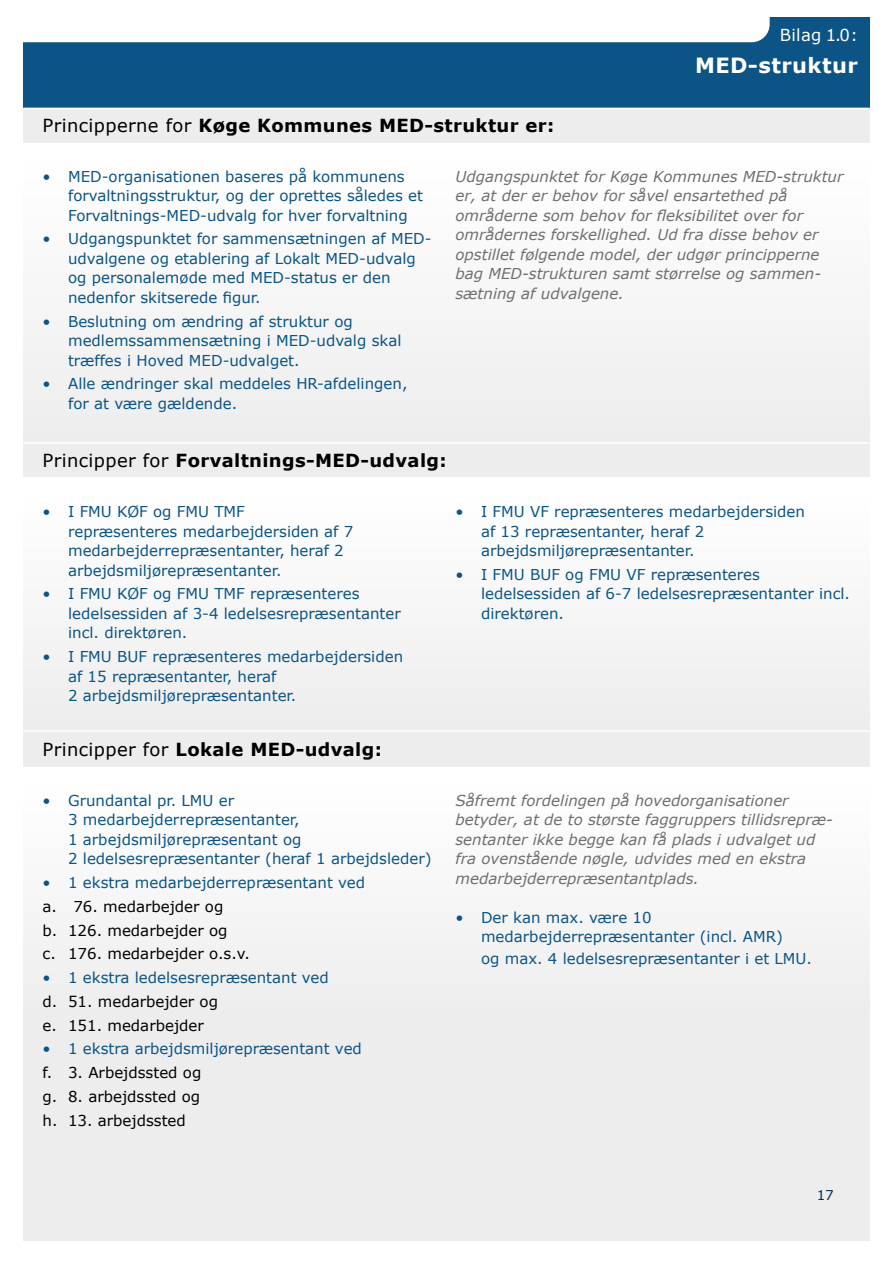
<style>
.page{position:relative;width:893px;height:1263px;background:#fff}
.page>*{position:absolute;margin:0;border:0;box-sizing:border-box;transform-origin:0 0}
.t1{font:700 21px "Verdana";letter-spacing:.02em;color:#fff}
.t2{font:700 18px "Verdana";letter-spacing:.02em;color:#000}
.t3{font:16.5px "Verdana";letter-spacing:.02em;color:#fff}
.t4{font:15px/19.5px "Verdana";color:#0b5485}
.t5{font:italic 15px/19.5px "Verdana";color:#706f6f}
.t6{font:15px/23.7px "Verdana";color:#000}
.t7{font:13.5px "Verdana";color:#002c5c}
.s1{font-weight:400}
</style>
<div class="page">
<div style="left:23px;top:17px;width:847px;height:91px;background:#0b5485"></div>
<div style="left:23px;top:109px;width:847px;height:1131px;background:#ededed"></div>
<div style="left:23px;top:143px;width:847px;height:301px;background:#f6f6f6"></div>
<hr style="left:23px;top:442px;width:847px;height:2px;background:#fff">
<div style="left:23px;top:477px;width:847px;height:255px;background:#f6f6f6"></div>
<hr style="left:23px;top:730px;width:847px;height:2px;background:#fff">
<div style="left:23px;top:767px;width:847px;height:255px;background:#f6f6f6"></div>
<div style="left:0;top:0;width:770px;height:42px;background:#fff;border-radius:18px"></div>
<p class="t2" style="left:43px;top:114px;width:513px"><span class="s1">Principperne for</span> Køge Kommunes MED-struktur er:</p>
<p class="t3" style="left:780px;top:25px;width:80px">Bilag 1.0:</p>
<h1 class="t1" style="left:695px;top:52px;width:164px">MED-struktur</h1>
<p class="t4" style="left:68px;top:167px;width:357px;text-indent:-26px">• MED-organisationen baseres på kommunens forvaltningsstruktur, og der oprettes således et<br>Forvaltnings-MED-udvalg for hver forvaltning</p>
<p class="t4" style="left:68px;top:229px;width:365px;text-indent:-26px">• Udgangspunktet for sammensætningen af MED&shy;udvalgene og etablering af Lokalt MED-udvalg og personalemøde med MED-status er den nedenfor skitserede figur.</p>
<p class="t4" style="left:68px;top:312px;width:335px;text-indent:-26px">• Beslutning om ændring af struktur og medlemssammensætning i MED-udvalg skal træffes i Hoved MED-udvalget.</p>
<p class="t4" style="left:68px;top:374px;width:341px;text-indent:-26px">• Alle ændringer skal meddeles HR-afdelingen, for at være gældende.</p>
<p class="t5" style="left:455px;top:167px;width:389px">Udgangspunktet for Køge Kommunes MED-struktur er, at der er behov for såvel ensartethed på områderne som behov for fleksibilitet over for områdernes forskellighed. Ud fra disse behov er opstillet følgende model, der udgør principperne bag MED-strukturen samt størrelse og sammen&shy;sætning af udvalgene.</p>
<p class="t2" style="left:43px;top:449px;width:406px"><span class="s1">Principper for</span> Forvaltnings-MED-udvalg:</p>
<p class="t4" style="left:68px;top:502px;width:287px;text-indent:-26px">• I FMU KØF og FMU TMF repræsenteres medarbejdersiden af 7 medarbejderrepræsentanter, heraf 2 arbejdsmiljørepræsentanter.</p>
<p class="t4" style="left:68px;top:584px;width:334px;text-indent:-26px">• I FMU KØF og FMU TMF repræsenteres ledelsessiden af 3-4 ledelsesrepræsentanter incl. direktøren.</p>
<p class="t4" style="left:68px;top:647px;width:337px;text-indent:-26px">• I FMU BUF repræsenteres medarbejdersiden af 15 repræsentanter, heraf<br>2 arbejdsmiljørepræsentanter.</p>
<p class="t4" style="left:481px;top:502px;width:326px;text-indent:-26px">• I FMU VF repræsenteres medarbejdersiden af 13 repræsentanter, heraf 2 arbejdsmiljørepræsentanter.</p>
<p class="t4" style="left:481px;top:565px;width:371px;text-indent:-26px">• I FMU BUF og FMU VF repræsenteres ledelsessiden af 6-7 ledelsesrepræsentanter incl. direktøren.</p>
<p class="t2" style="left:43px;top:738px;width:341px"><span class="s1">Principper for</span> Lokale MED-udvalg:</p>
<p class="t4" style="left:68px;top:791px;width:365px;text-indent:-26px">• Grundantal pr. LMU er<br>3 medarbejderrepræsentanter,<br>1 arbejdsmiljørepræsentant og<br>2 ledelsesrepræsentanter (heraf 1 arbejdsleder)</p>
<p class="t4" style="left:43px;top:873px;width:324px">• 1 ekstra medarbejderrepræsentant ved</p>
<p class="t6" style="left:43px;top:895px;width:209px">a. 76. medarbejder og<br>b. 126. medarbejder og<br>c. 176. medarbejder o.s.v.</p>
<p class="t4" style="left:43px;top:968px;width:288px">• 1 ekstra ledelsesrepræsentant ved</p>
<p class="t6" style="left:43px;top:990px;width:177px">d. 51. medarbejder og e. 151. medarbejder</p>
<p class="t4" style="left:43px;top:1039px;width:321px">• 1 ekstra arbejdsmiljørepræsentant ved</p>
<p class="t6" style="left:43px;top:1061px;width:160px;text-align:justify">f. 3. Arbejdssted og g. 8. arbejdssted og h. 13. arbejdssted</p>
<p class="t5" style="left:455px;top:791px;width:379px">Såfremt fordelingen på hovedorganisationer betyder, at de to største faggruppers tillidsrepræ&shy;sentanter ikke begge kan få plads i udvalget ud fra ovenstående nøgle, udvides med en ekstra medarbejderrepræsentantplads.</p>
<p class="t4" style="left:481px;top:908px;width:303px;text-indent:-26px">• Der kan max. være 10 medarbejderrepræsentanter (incl. AMR)</p>
<p class="t4" style="left:481px;top:949px;width:332px">og max. 4 ledelsesrepræsentanter i et LMU.</p>
<p class="t7" style="left:817px;top:1186px;width:19px">17</p>
</div>
